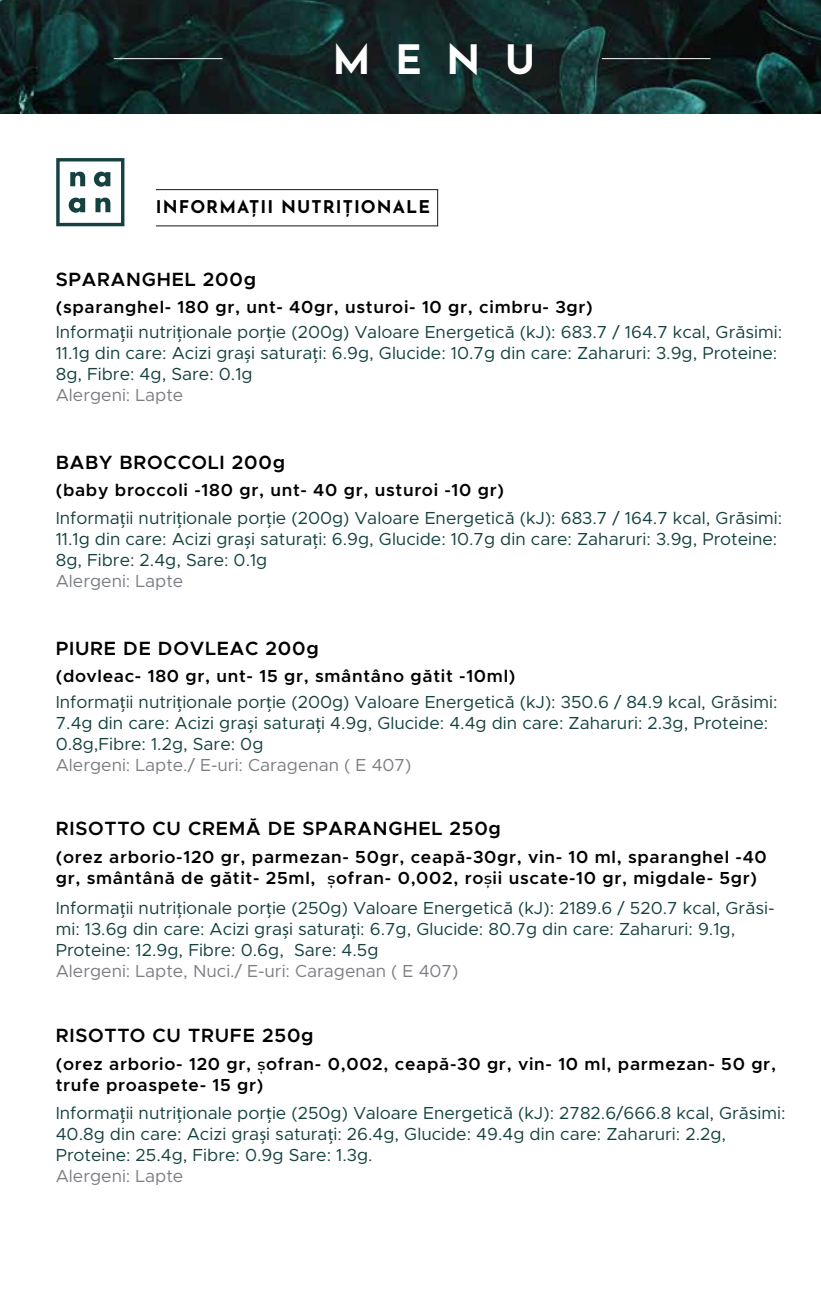
<style>
.page{position:relative;width:821px;height:1312px;background:#fff}
.page>*{position:absolute;margin:0;border:0;box-sizing:border-box;transform-origin:0 0}
.t1{font:700 40.43px "Josefin Sans";color:#fff}
.t2{font:600 19.25px "Metropolis";letter-spacing:.04em;color:#000}
.t3{font:17.5px/21px "Metropolis";color:#154240}
.t4{font:600 17.5px/21px "Metropolis";letter-spacing:.04em;color:#000}
.t5{font:17.5px "Metropolis";color:#7b7e84}
.t6{font:700 17.5px "Josefin Sans";letter-spacing:.06em;color:#000}
.s1{font-family:"Myriad Pro"}
.s2{font-family:"Montserrat";font-weight:100;font-size:15.75px}
</style>
<div class="page">
<img style="left:0;top:0;width:820px;height:114px">
<div style="left:156px;top:189px;width:282px;height:37px;border:1px solid #171819"></div>
<hr style="left:601px;top:58px;width:109px;height:1px;background:#fff">
<hr style="left:114px;top:58px;width:108px;height:1px;background:#fff">
<svg style="left:56px;top:158px;width:68px;height:68px"></svg>
<h1 class="t1" style="left:332px;top:30px;width:204px">MENU</h1>
<p class="t6" style="left:156px;top:194px;width:275px">INFORMAȚII NUTRIȚIONALE</p>
<p class="t2" style="left:56px;top:267px;width:202px">SPARANGHEL 200g</p>
<p class="t3" style="left:56px;top:321px;width:727px">Informa<span class="s1">ț</span>ii nutri<span class="s1">ț</span>ionale por<span class="s1">ț</span>ie (200g) Valoare Energetică (kJ): 683.7 / 164.7 kcal, Grăsimi:<br>11.1g din care: Acizi gra<span class="s1">ș</span>i satura<span class="s1">ț</span>i: 6.9g, Glucide: 10.7g din care: Zaharuri: 3.9g, Proteine:<br>8g, Fibre: 4g, Sare: 0.1g</p>
<p class="t5" style="left:56px;top:384px;width:129px">Alergeni: Lapte</p>
<p class="t4" style="left:56px;top:297px;width:538px">(sparanghel- 180 gr, unt- 40gr, usturoi- 10 gr, cimbru- 3gr)</p>
<p class="t2" style="left:56px;top:449px;width:231px">BABY BROCCOLI 200g</p>
<p class="t3" style="left:56px;top:507px;width:727px">Informa<span class="s1">ț</span>ii nutri<span class="s1">ț</span>ionale por<span class="s1">ț</span>ie (200g) Valoare Energetică (kJ): 683.7 / 164.7 kcal, Grăsimi:<br>11.1g din care: Acizi gra<span class="s1">ș</span>i satura<span class="s1">ț</span>i: 6.9g, Glucide: 10.7g din care: Zaharuri: 3.9g, Proteine:<br>8g, Fibre: 2.4g, Sare: 0.1g</p>
<p class="t5" style="left:56px;top:570px;width:129px">Alergeni: Lapte</p>
<p class="t4" style="left:56px;top:479px;width:450px">(baby broccoli -180 gr, unt- 40 gr, usturoi -10 gr)</p>
<p class="t2" style="left:56px;top:635px;width:264px">PIURE DE DOVLEAC 200g</p>
<p class="t3" style="left:56px;top:691px;width:723px">Informa<span class="s1">ț</span>ii nutri<span class="s1">ț</span>ionale por<span class="s1">ț</span>ie (200g) Valoare Energetică (kJ): 350.6 / 84.9 kcal, Grăsimi:<br>7.4g din care: Acizi gra<span class="s1">ș</span>i satura<span class="s1">ț</span>i 4.9g, Glucide: 4.4g din care: Zaharuri: 2.3g, Proteine:<br>0.8g,Fibre: 1.2g, Sare: 0g</p>
<p class="t5" style="left:56px;top:754px;width:357px">Alergeni: Lapte./ E-uri: Caragenan ( E 407)</p>
<p class="t4" style="left:56px;top:665px;width:461px">(dovleac- 180 gr, unt- 15 gr, smântâno gătit -10ml)</p>
<p class="t2" style="left:56px;top:816px;width:447px">RISOTTO CU CREMĂ DE SPARANGHEL 250g</p>
<p class="t4" style="left:56px;top:846px;width:712px">(orez arborio-120 gr, parmezan- 50gr, ceapă-30gr, vin- 10 ml, sparanghel -40 gr, smântână de gătit- 25ml, <span class="s2">ș</span>ofran- 0,002, ro<span class="s2">ș</span>ii uscate-10 gr, migdale- 5gr)</p>
<p class="t3" style="left:56px;top:897px;width:720px">Informa<span class="s1">ț</span>ii nutri<span class="s1">ț</span>ionale por<span class="s1">ț</span>ie (250g) Valoare Energetică (kJ): 2189.6 / 520.7 kcal, Grăsi&shy;mi: 13.6g din care: Acizi gra<span class="s1">ș</span>i satura<span class="s1">ț</span>i: 6.7g, Glucide: 80.7g din care: Zaharuri: 9.1g,<br>Proteine: 12.9g, Fibre: 0.6g, Sare: 4.5g</p>
<p class="t5" style="left:56px;top:959px;width:404px">Alergeni: Lapte, Nuci./ E-uri: Caragenan ( E 407)</p>
<p class="t2" style="left:56px;top:1023px;width:259px">RISOTTO CU TRUFE 250g</p>
<p class="t4" style="left:56px;top:1053px;width:721px">(orez arborio- 120 gr, <span class="s2">ș</span>ofran- 0,002, ceapă-30 gr, vin- 10 ml, parmezan- 50 gr, trufe proaspete- 15 gr)</p>
<p class="t3" style="left:56px;top:1102px;width:731px">Informa<span class="s1">ț</span>ii nutri<span class="s1">ț</span>ionale por<span class="s1">ț</span>ie (250g) Valoare Energetică (kJ): 2782.6/666.8 kcal, Grăsimi:<br>40.8g din care: Acizi gra<span class="s1">ș</span>i satura<span class="s1">ț</span>i: 26.4g, Glucide: 49.4g din care: Zaharuri: 2.2g,<br>Proteine: 25.4g, Fibre: 0.9g Sare: 1.3g.</p>
<p class="t5" style="left:56px;top:1164px;width:129px">Alergeni: Lapte</p>
</div>
